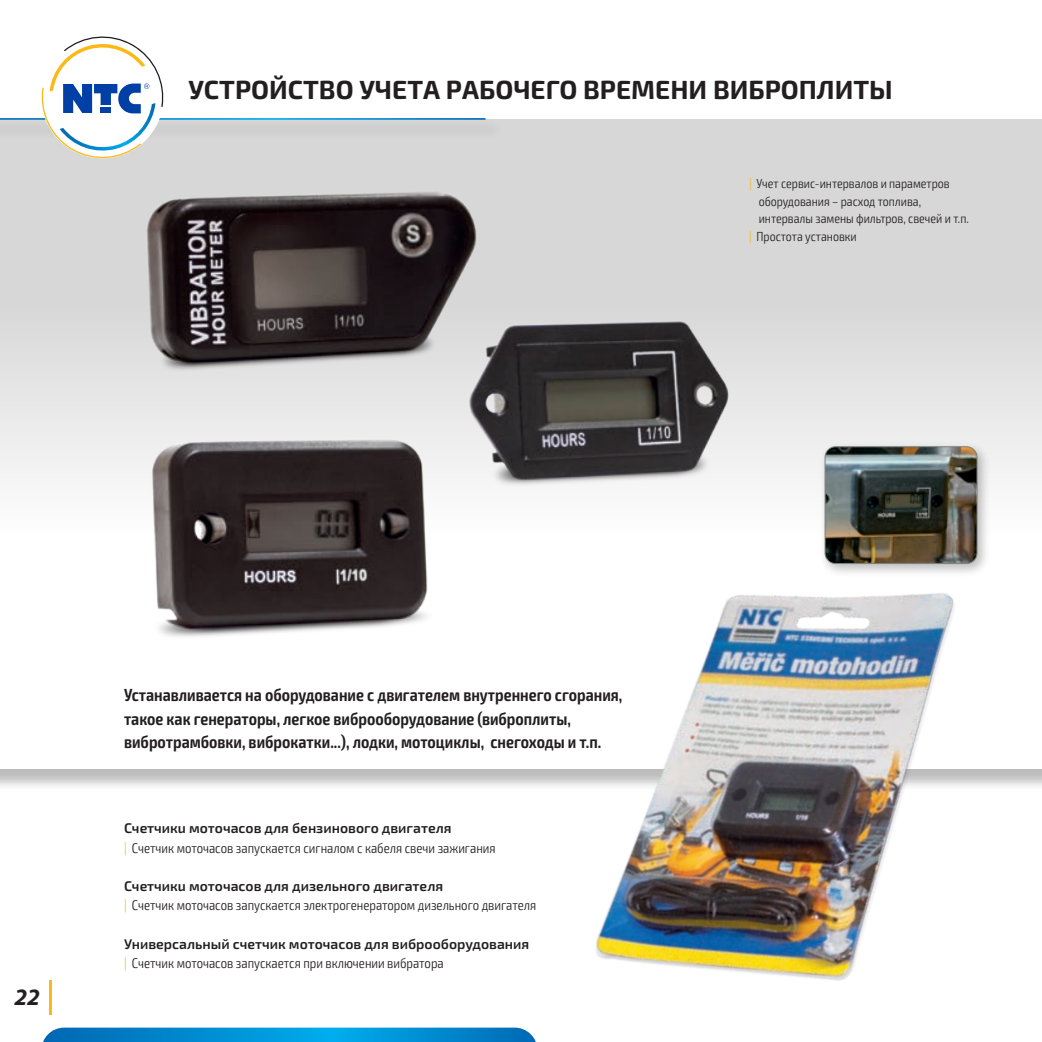
<style>
.page{position:relative;width:1042px;height:1042px;background:#fff}
.page>*{position:absolute;margin:0;border:0;box-sizing:border-box;transform-origin:0 0}
.t1{font:700 26.25px "Exo 2";color:#231f20}
.t2{font:italic 700 23.62px "Myriad Pro";color:#231f20}
.Normální{font:600 condensed 17.5px/23.6px "Exo 2";color:#231f20}
.Normální-2{font:300 condensed 14px "Exo 2";color:#231f20}
.Normální-3{font:600 14px "Exo 2";color:#231f20}
.Normální-4{font:300 condensed 13.12px/17.5px "Exo 2";color:#231f20}
.s1{color:#fcb814}
</style>
<div class="page">
<div style="left:0;top:119px;width:1042px;height:417px;background:#d7d7d7"></div>
<svg style="left:43px;top:1027px;width:280px;height:15px;background:#0f90d2"></svg>
<div style="left:0;top:633px;width:1042px;height:158px;background:#231f20;opacity:.3"></div>
<div style="left:0;top:630px;width:1042px;height:139px;background:#fff"></div>
<hr style="left:50px;top:980px;width:2px;height:34px;background:#fcb814">
<img style="left:323px;top:366px;width:696px;height:676px">
<img style="left:33px;top:118px;width:453px;height:253px">
<img style="left:33px;top:371px;width:478px;height:385px">
<img style="left:344px;top:216px;width:478px;height:385px">
<div style="left:818px;top:440px;width:172px;height:137px;background:#231f20;opacity:.3"></div>
<img style="left:825px;top:447px;width:152px;height:116px">
<div style="left:824px;top:446px;width:153px;height:118px;border:1px solid #798080;border-radius:11px"></div>
<div style="left:0;top:119px;width:504px;height:21px;background:#d2d2d2"></div>
<hr style="left:0;top:118px;width:485px;height:2px;background:#fff">
<svg style="left:1019px;top:366px;width:23px;height:425px"></svg>
<svg style="left:39px;top:36px;width:127px;height:127px"></svg>
<p class="t1" style="left:189px;top:70px;width:706px">УСТРОЙСТВО УЧЕТА РАБОЧЕГО ВРЕМЕНИ ВИБРОПЛИТЫ</p>
<p class="Normální-4" style="left:759px;top:175px;width:212px;text-indent:-10px"><span class="s1">|</span> Учет сервис-интервалов и параметров оборудования – расход топлива, интервалы замены фильтров, свечей и т.п.</p>
<p class="Normální-4" style="left:749px;top:228px;width:109px"><span class="s1">|</span> Простота установки</p>
<h2 class="t2" style="left:15px;top:984px;width:27px">22</h2>
<p class="Normální" style="left:124px;top:683px;width:500px">Устанавливается на оборудование с двигателем внутреннего сгорания, такое как генераторы, легкое виброоборудование (виброплиты, вибротрамбовки, виброкатки...), лодки, мотоциклы, снегоходы и т.п.</p>
<p class="Normální-3" style="left:124px;top:818px;width:329px">Счетчикu моточасов для бензинового двигателя</p>
<p class="Normální-2" style="left:124px;top:840px;width:373px"><span class="s1">|</span> Счетчик моточасов запускается сигналом с кабеля свечи зажигания</p>
<p class="Normální-3" style="left:124px;top:876px;width:321px">Счетчикu моточасов для дизельного двигателя</p>
<p class="Normální-2" style="left:124px;top:897px;width:414px"><span class="s1">|</span> Счетчик моточасов запускается электрогенератором дизельного двигателя</p>
<p class="Normální-3" style="left:124px;top:934px;width:407px">Универсальный счетчик моточасов для виброоборудования</p>
<p class="Normální-2" style="left:124px;top:955px;width:321px"><span class="s1">|</span> Счетчик моточасов запускается при включении вибратора</p>
</div>
